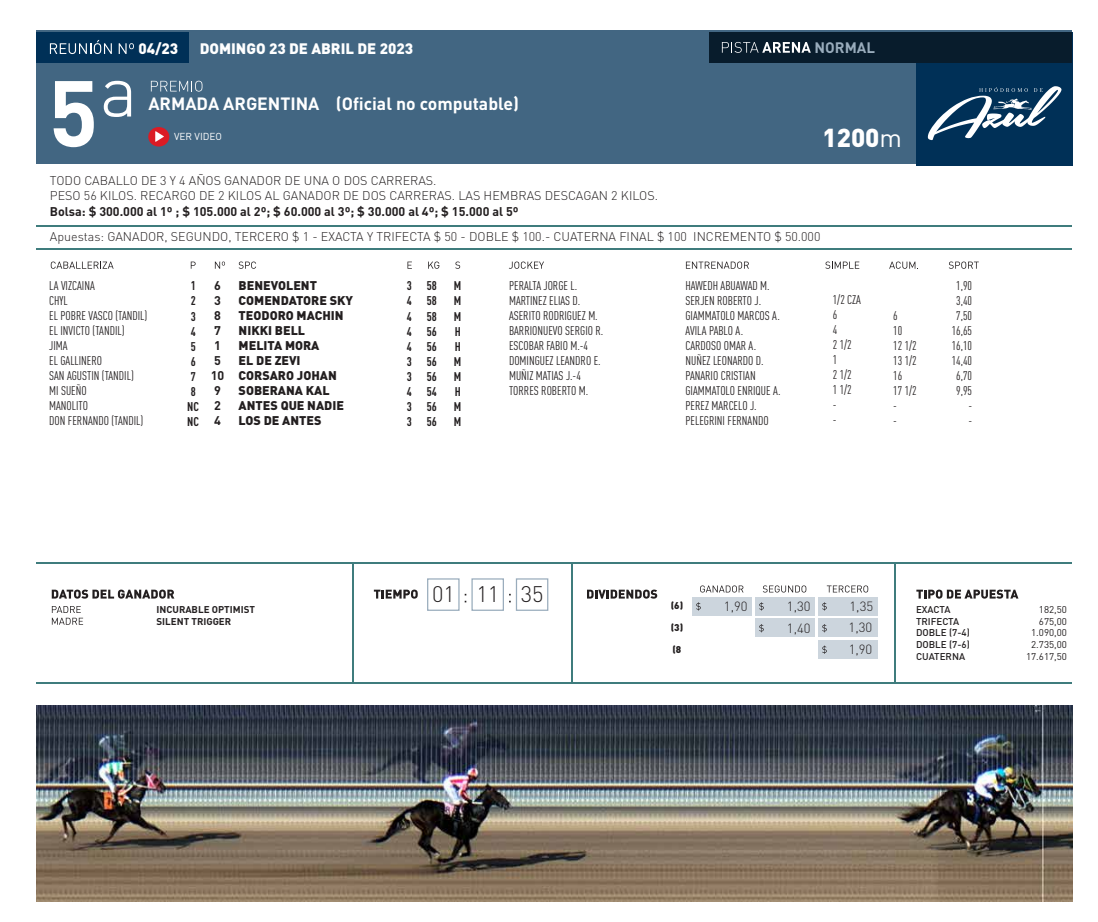
<style>
.page{position:relative;width:1098px;height:922px;background:#fff}
.page>*{position:absolute;margin:0;border:0;box-sizing:border-box;transform-origin:0 0}
.t1{font:700 92px "DIN Pro";color:#fff}
.t2{font:900 25.62px "DIN Pro";color:#fff}
.t3{font:300 22.25px "DIN Pro";color:#231f20}
.t4{font:700 17.62px "DIN Pro";color:#fff}
.t5{font:900 15px "DIN Pro";color:#fff}
.t6{font:700 15px "DIN Pro";color:#99acbc}
.t7{font:300 13.25px/21.6px "DIN Pro";color:#231f20;text-align:justify}
.t8{font:12.5px/15px "FFDIN Pro Cond";color:#231f20}
.t9{font:300 12.5px/15px "DIN Pro";color:#231f20}
.t10{font:900 12.5px/15px "DIN Pro";color:#231f20}
.t11{font:700 12.5px/15px "DIN Pro";color:#231f20}
.t12{font:700 12.5px/15px "FFDIN Pro Cond";color:#231f20;text-align:justify}
.t13{font:10px "DIN Pro";color:#fff}
.t14{font:500 9.75px/11.8px "DIN Pro";color:#231f20}
.t15{font:9.75px/11.8px "DIN Pro";color:#231f20;text-align:right}
.t16{font:700 9.75px/11.8px "DIN Pro";color:#231f20}
.t17{font:900 9.75px "DIN Pro";color:#231f20}
.s1{font-weight:400}
</style>
<div class="page">
<div style="left:36px;top:30px;width:1036px;height:134px;background:#426682"></div>
<div style="left:916px;top:32px;width:156px;height:134px;background:#003057"></div>
<div style="left:36px;top:32px;width:153px;height:30px;background:#003057"></div>
<div style="left:709px;top:32px;width:363px;height:30px;background:#081c2c"></div>
<hr style="left:36px;top:562px;width:1036px;height:2px;background:#3f7c7d">
<hr style="left:36px;top:682px;width:1036px;height:1px;background:#3f7c7d">
<hr style="left:571px;top:562px;width:1px;height:121px;background:#3f7c7d">
<hr style="left:352px;top:562px;width:1px;height:121px;background:#3f7c7d">
<hr style="left:894px;top:562px;width:1px;height:121px;background:#3f7c7d">
<div style="left:427px;top:578px;width:32px;height:32px;border:1px solid #99acbc"></div>
<div style="left:471px;top:578px;width:33px;height:32px;border:1px solid #99acbc"></div>
<div style="left:516px;top:578px;width:32px;height:32px;border:1px solid #99acbc"></div>
<hr style="left:36px;top:225px;width:1036px;height:1px;background:#3f7c7d">
<hr style="left:36px;top:248px;width:1036px;height:1px;background:#3f7c7d">
<svg style="left:50px;top:40px;width:62px;height:14px"></svg>
<svg style="left:119px;top:43px;width:15px;height:11px"></svg>
<svg style="left:722px;top:42px;width:88px;height:11px"></svg>
<svg style="left:104px;top:81px;width:27px;height:36px"></svg>
<svg style="left:151px;top:81px;width:51px;height:11px"></svg>
<svg style="left:51px;top:261px;width:63px;height:8px"></svg>
<svg style="left:239px;top:261px;width:17px;height:8px"></svg>
<svg style="left:509px;top:261px;width:35px;height:8px"></svg>
<svg style="left:686px;top:261px;width:63px;height:8px"></svg>
<svg style="left:825px;top:261px;width:34px;height:8px"></svg>
<svg style="left:948px;top:261px;width:30px;height:8px"></svg>
<svg style="left:889px;top:261px;width:29px;height:8px"></svg>
<svg style="left:191px;top:261px;width:5px;height:8px"></svg>
<svg style="left:407px;top:261px;width:5px;height:8px"></svg>
<svg style="left:428px;top:261px;width:11px;height:8px"></svg>
<svg style="left:455px;top:261px;width:5px;height:8px"></svg>
<svg style="left:215px;top:261px;width:10px;height:8px"></svg>
<svg style="left:374px;top:589px;width:44px;height:9px"></svg>
<svg style="left:52px;top:589px;width:122px;height:9px"></svg>
<svg style="left:587px;top:589px;width:70px;height:9px"></svg>
<svg style="left:916px;top:589px;width:102px;height:9px"></svg>
<svg style="left:700px;top:585px;width:43px;height:7px"></svg>
<svg style="left:763px;top:585px;width:43px;height:7px"></svg>
<svg style="left:826px;top:585px;width:42px;height:7px"></svg>
<div style="left:692px;top:596px;width:59px;height:19px;background:#ccd5dd"></div>
<svg style="left:696px;top:602px;width:4px;height:8px"></svg>
<div style="left:755px;top:596px;width:59px;height:19px;background:#ccd5dd"></div>
<svg style="left:759px;top:602px;width:4px;height:8px"></svg>
<div style="left:818px;top:596px;width:59px;height:19px;background:#ccd5dd"></div>
<svg style="left:822px;top:602px;width:4px;height:8px"></svg>
<div style="left:755px;top:618px;width:59px;height:19px;background:#ccd5dd"></div>
<svg style="left:759px;top:624px;width:4px;height:8px"></svg>
<div style="left:818px;top:618px;width:59px;height:19px;background:#ccd5dd"></div>
<svg style="left:822px;top:624px;width:4px;height:8px"></svg>
<div style="left:818px;top:640px;width:59px;height:19px;background:#ccd5dd"></div>
<svg style="left:822px;top:645px;width:4px;height:8px"></svg>
<svg style="left:52px;top:606px;width:31px;height:18px"></svg>
<svg style="left:927px;top:86px;width:134px;height:54px"></svg>
<img style="left:36px;top:705px;width:1036px;height:196px">
<div style="left:148px;top:127px;width:21px;height:19px;background:#db1b24;border-radius:50%"></div>
<svg style="left:155px;top:131px;width:9px;height:11px"></svg>
<h1 class="t1" style="left:48px;top:51px;width:51px">5</h1>
<p class="t5" style="left:138px;top:38px;width:41px">04/23</p>
<p class="t5" style="left:200px;top:38px;width:215px">DOMINGO 23 DE ABRIL DE 2023</p>
<p class="t6" style="left:814px;top:37px;width:62px">NORMAL</p>
<h3 class="t4" style="left:148px;top:92px;width:372px">ARMADA ARGENTINA (Oficial no computable)</h3>
<p class="t13" style="left:174px;top:130px;width:50px">VER VIDEO</p>
<h2 class="t2" style="left:822px;top:120px;width:81px">1200<span class="s1">m</span></h2>
<p class="t9" style="left:50px;top:172px;width:609px">TODO CABALLO DE 3 Y 4 AÑOS GANADOR DE UNA O DOS CARRERAS.<br>PESO 56 KILOS. RECARGO DE 2 KILOS AL GANADOR DE DOS CARRERAS. LAS HEMBRAS DESCAGAN 2 KILOS.</p>
<p class="t11" style="left:50px;top:203px;width:470px">Bolsa: $ 300.000 al 1º ; $ 105.000 al 2º; $ 60.000 al 3º; $ 30.000 al 4º; $ 15.000 al 5º</p>
<p class="t9" style="left:50px;top:228px;width:772px">Apuestas: GANADOR, SEGUNDO, TERCERO $ 1 - EXACTA Y TRIFECTA $ 50 - DOBLE $ 100.- CUATERNA FINAL $ 100 INCREMENTO $ 50.000</p>
<p class="t8" style="left:49px;top:277px;width:100px">LA VIZCAINA<br>CHYL<br>EL POBRE VASCO (TANDIL)<br>EL INVICTO (TANDIL)<br>JIMA<br>EL GALLINERO<br>SAN AGUSTIN (TANDIL)<br>MI SUEÑO<br>MANOLITO<br>DON FERNANDO (TANDIL)</p>
<p class="t12" style="left:187px;top:277px;width:13px;text-align:left">1<br>2<br>3<br>4<br>5<br>6<br>7<br>8<br>NC<br>NC</p>
<p class="t11" style="left:211px;top:277px;width:15px">6<br>3<br>8<br>7<br>1<br>5<br>10<br>9<br>2<br>4</p>
<p class="t10" style="left:239px;top:277px;width:116px">BENEVOLENT<br>COMENDATORE SKY<br>TEODORO MACHIN<br>NIKKI BELL<br>MELITA MORA<br>EL DE ZEVI<br>CORSARO JOHAN<br>SOBERANA KAL<br>ANTES QUE NADIE<br>LOS DE ANTES</p>
<p class="t12" style="left:407px;top:277px;width:7px">3<br>4<br>4<br>4<br>4<br>3<br>3<br>4<br>3<br>3</p>
<p class="t12" style="left:427px;top:277px;width:12px">58<br>58<br>58<br>56<br>56<br>56<br>56<br>54<br>56<br>56</p>
<p class="t12" style="left:454px;top:277px;width:9px">M M M H H M M H M M</p>
<p class="t8" style="left:509px;top:277px;width:96px">PERALTA JORGE L.<br>MARTINEZ ELIAS D.<br>ASERITO RODRIGUEZ M.<br>BARRIONUEVO SERGIO R.<br>ESCOBAR FABIO M.-4<br>DOMINGUEZ LEANDRO E.<br>MUÑIZ MATIAS J.-4<br>TORRES ROBERTO M.</p>
<p class="t8" style="left:685px;top:277px;width:97px">HAWEDH ABUAWAD M.<br>SERJEN ROBERTO J.<br>GIAMMATOLO MARCOS A.<br>AVILA PABLO A.<br>CARDOSO OMAR A.<br>NUÑEZ LEONARDO D.<br>PANARIO CRISTIAN<br>GIAMMATOLO ENRIQUE A.<br>PEREZ MARCELO J.<br>PELEGRINI FERNANDO</p>
<p class="t8" style="left:832px;top:291px;width:30px">1/2 CZA<br>6<br>4<br>2 1/2<br>1<br>2 1/2<br>1 1/2<br>-<br>-</p>
<p class="t8" style="left:893px;top:307px;width:25px">6<br>10<br>12 1/2<br>13 1/2<br>16<br>17 1/2 -<br>-</p>
<p class="t8" style="left:951px;top:277px;width:22px;text-align:right">1,90<br>3,40<br>7,50<br>16,65<br>16,10<br>14,40<br>6,70<br>9,95 -<br>-</p>
<h3 class="t3" style="left:432px;top:579px;width:113px">01 11 35</h3>
<p class="t7" style="left:848px;top:594px;width:26px">1,35<br>1,30<br>1,90</p>
<p class="t17" style="left:670px;top:599px;width:14px">(6)</p>
<p class="t7" style="left:724px;top:594px;width:25px">1,90</p>
<p class="t7" style="left:787px;top:594px;width:25px">1,30</p>
<p class="t17" style="left:670px;top:620px;width:14px">(3)</p>
<p class="t7" style="left:787px;top:616px;width:25px">1,40</p>
<p class="t17" style="left:672px;top:642px;width:10px">(8</p>
<p class="t16" style="left:156px;top:603px;width:100px">INCURABLE OPTIMIST<br>SILENT TRIGGER</p>
<p class="t15" style="left:1026px;top:603px;width:42px">182,50<br>675,00<br>1.090,00<br>2.735,00<br>17.617,50</p>
<p class="t14" style="left:916px;top:603px;width:55px">EXACTA<br>TRIFECTA<br>DOBLE (7-4)<br>DOBLE (7-6)<br>CUATERNA</p>
</div>
